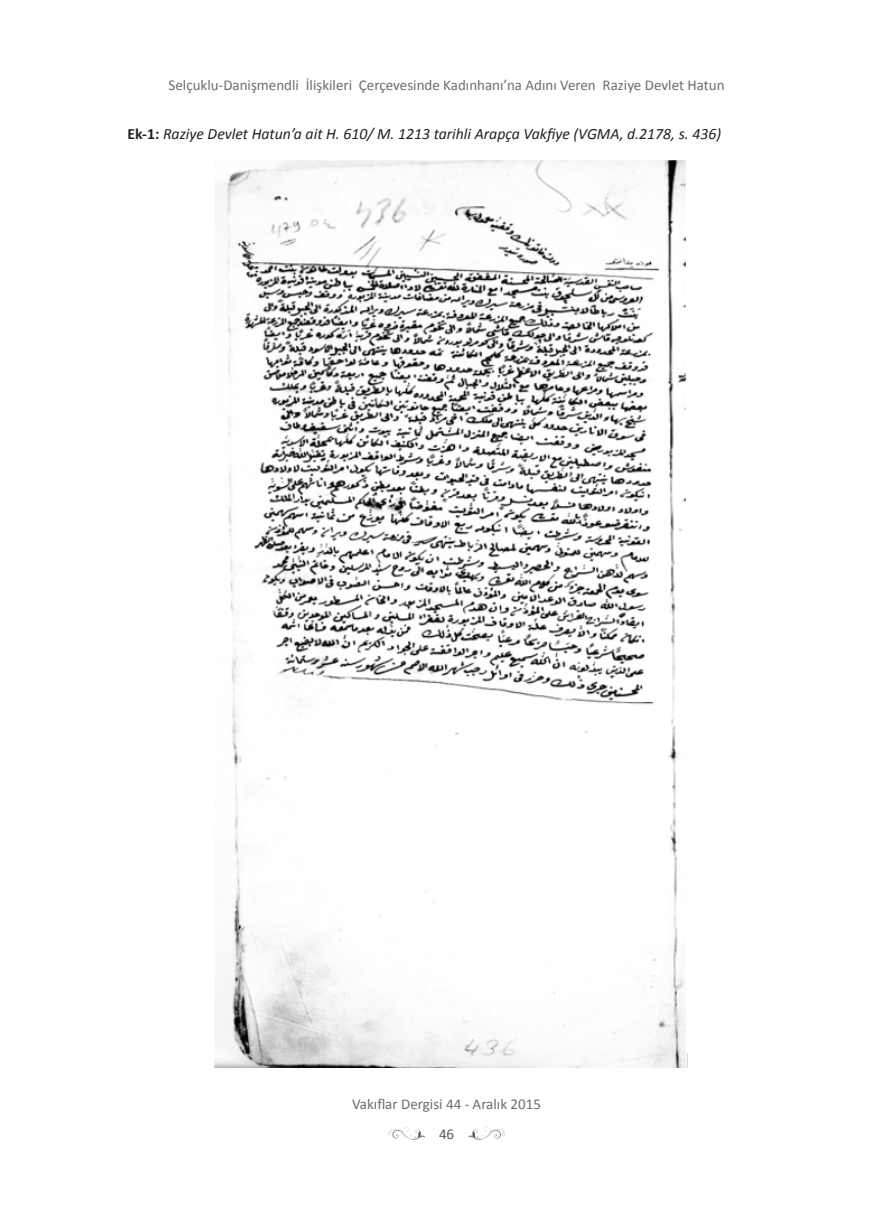
<style>
.page{position:relative;width:872px;height:1212px;background:#fff}
.page>*{position:absolute;margin:0;border:0;box-sizing:border-box;transform-origin:0 0}
.t1{font:italic 15.75px "Calibri";color:#231f20}
.t2{font:15px "Calibri";color:#6c6d70}
.t3{font:15px "Calibri";color:#57585a}
.s1{font-weight:700;font-style:normal}
</style>
<div class="page">
<svg style="left:388px;top:1127px;width:37px;height:13px"></svg>
<svg style="left:468px;top:1127px;width:37px;height:13px"></svg>
<img style="left:214px;top:160px;width:474px;height:907px">
<p class="t2" style="left:169px;top:75px;width:557px">Selçuklu-Danişmendli İlişkileri Çerçevesinde Kadınhanı’na Adını Veren Raziye Devlet Hatun</p>
<p class="t1" style="left:128px;top:123px;width:595px"><span class="s1">Ek-1:</span> Raziye Devlet Hatun’a ait H. 610/ M. 1213 tarihli Arapça Vakfiye (VGMA, d.2178, s. 436)</p>
<p class="t2" style="left:352px;top:1095px;width:190px">Vakıflar Dergisi 44 - Aralık 2015</p>
<p class="t3" style="left:439px;top:1125px;width:17px">46</p>
</div>
